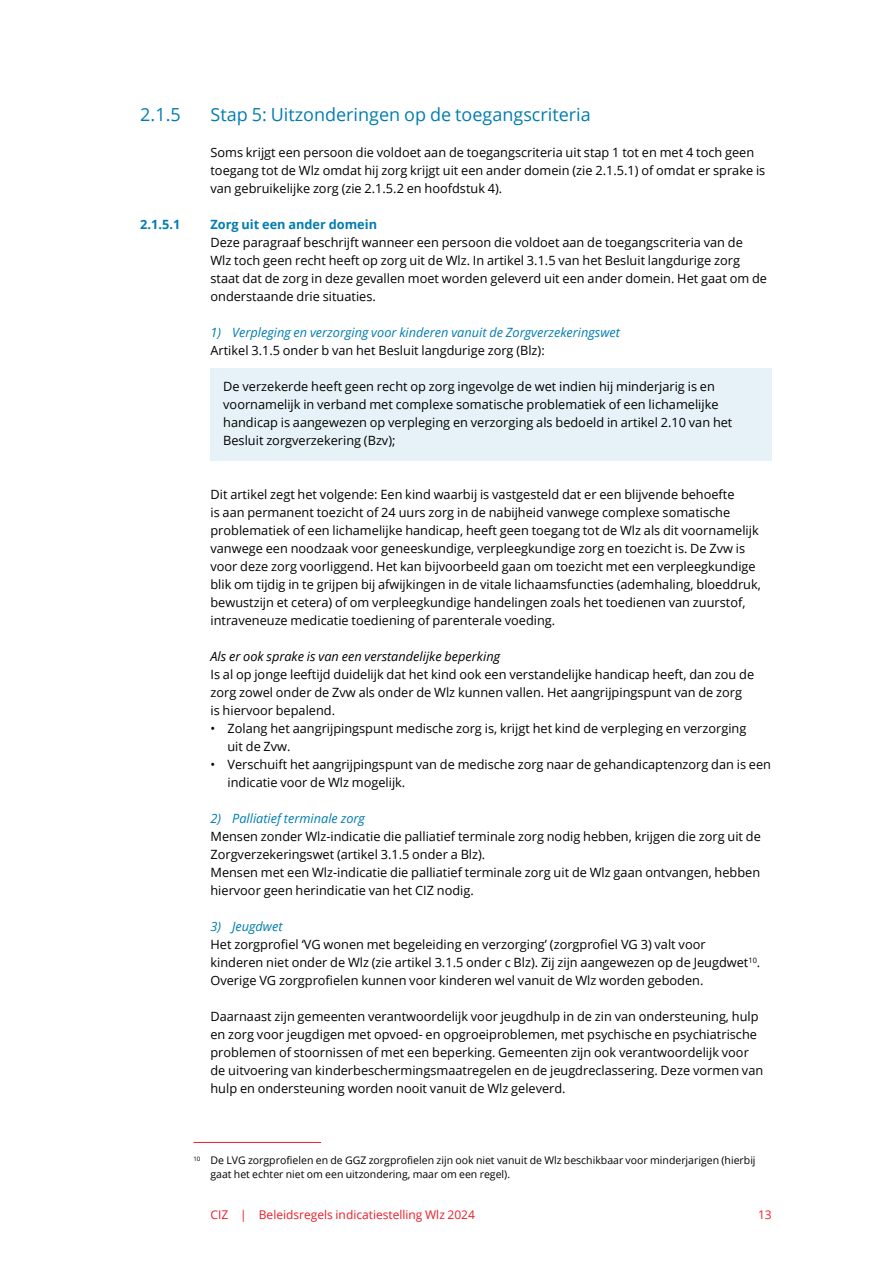
<style>
.page{position:relative;width:893px;height:1263px;background:#fff}
.page>*{position:absolute;margin:0;border:0;box-sizing:border-box;transform-origin:0 0}
.H4_Alineakop{font:18px "Open Sans";color:#007db0}
.P_Broodtekst_wit_ervoor{font:12.75px/18px "Open Sans";color:#000}
.P_Broodtekst{font:12.75px/18px "Open Sans";color:#000}
.P_Kadertekst_brood{font:12.75px/18px "Open Sans";color:#000}
.H6_Tussenkop{font:italic 12.75px "Open Sans";color:#007db0}
.H6_Tussenkop_zwart{font:italic 12.75px "Open Sans";color:#000}
.H5_Subalineakop{font:700 12.75px "Open Sans";color:#007db0}
.t1{font:12px "Open Sans";color:#ed1c29}
.P_Broodtekst-2{font:10.5px/13.5px "Open Sans";color:#000}
</style>
<div class="page">
<div style="left:210px;top:369px;width:562px;height:92px;background:#e6f2f7"></div>
<hr style="left:193px;top:1142px;width:128px;height:1px;background:#ed1c29">
<h4 class="H4_Alineakop" style="left:140px;top:102px;width:42px">2.1.5</h4>
<h4 class="H4_Alineakop" style="left:210px;top:102px;width:382px">Stap 5: Uitzonderingen op de toegangscriteria</h4>
<p class="P_Broodtekst" style="left:210px;top:143px;width:556px">Soms krijgt een persoon die voldoet aan de toegangscriteria uit stap 1 tot en met 4 toch geen toegang tot de Wlz omdat hij zorg krijgt uit een ander domein (zie 2.1.5.1) of omdat er sprake is van gebruikelijke zorg (zie 2.1.5.2 en hoofdstuk 4).</p>
<h5 class="H5_Subalineakop" style="left:140px;top:215px;width:42px">2.1.5.1</h5>
<h5 class="H5_Subalineakop" style="left:210px;top:215px;width:168px">Zorg uit een ander domein</h5>
<p class="P_Broodtekst" style="left:210px;top:233px;width:558px">Deze paragraaf beschrijft wanneer een persoon die voldoet aan de toegangscriteria van de Wlz toch geen recht heeft op zorg uit de Wlz. In artikel 3.1.5 van het Besluit langdurige zorg staat dat de zorg in deze gevallen moet worden geleverd uit een ander domein. Het gaat om de onderstaande drie situaties.</p>
<h6 class="H6_Tussenkop" style="left:210px;top:324px;width:411px">1) Verpleging en verzorging voor kinderen vanuit de Zorgverzekeringswet</h6>
<p class="P_Broodtekst" style="left:210px;top:341px;width:336px">Artikel 3.1.5 onder b van het Besluit langdurige zorg (Blz):</p>
<p class="P_Kadertekst_brood" style="left:223px;top:377px;width:511px">De verzekerde heeft geen recht op zorg ingevolge de wet indien hij minderjarig is en voornamelijk in verband met complexe somatische problematiek of een lichamelijke handicap is aangewezen op verpleging en verzorging als bedoeld in artikel 2.10 van het Besluit zorgverzekering (Bzv);</p>
<p class="P_Broodtekst_wit_ervoor" style="left:210px;top:485px;width:552px">Dit artikel zegt het volgende: Een kind waarbij is vastgesteld dat er een blijvende behoefte<br>is aan permanent toezicht of 24 uurs zorg in de nabijheid vanwege complexe somatische problematiek of een lichamelijke handicap, heeft geen toegang tot de Wlz als dit voornamelijk vanwege een noodzaak voor geneeskundige, verpleegkundige zorg en toezicht is. De Zvw is voor deze zorg voorliggend. Het kan bijvoorbeeld gaan om toezicht met een verpleegkundige blik om tijdig in te grijpen bij afwijkingen in de vitale lichaamsfuncties (ademhaling, bloeddruk, bewustzijn et cetera) of om verpleegkundige handelingen zoals het toedienen van zuurstof, intraveneuze medicatie toediening of parenterale voeding.</p>
<h6 class="H6_Tussenkop_zwart" style="left:210px;top:648px;width:291px">Als er ook sprake is van een verstandelijke beperking</h6>
<p class="P_Broodtekst" style="left:210px;top:665px;width:545px">Is al op jonge leeftijd duidelijk dat het kind ook een verstandelijke handicap heeft, dan zou de zorg zowel onder de Zvw als onder de Wlz kunnen vallen. Het aangrijpingspunt van de zorg is hiervoor bepalend.</p>
<p class="P_Broodtekst_wit_ervoor" style="left:227px;top:719px;width:520px;text-indent:-17px">• Zolang het aangrijpingspunt medische zorg is, krijgt het kind de verpleging en verzorging uit de Zvw.</p>
<p class="P_Broodtekst_wit_ervoor" style="left:227px;top:755px;width:545px;text-indent:-17px">• Verschuift het aangrijpingspunt van de medische zorg naar de gehandicaptenzorg dan is een indicatie voor de Wlz mogelijk.</p>
<h6 class="H6_Tussenkop" style="left:210px;top:810px;width:156px">2) Palliatief terminale zorg</h6>
<p class="P_Broodtekst" style="left:210px;top:827px;width:552px">Mensen zonder Wlz-indicatie die palliatief terminale zorg nodig hebben, krijgen die zorg uit de<br>Zorgverzekeringswet (artikel 3.1.5 onder a Blz).</p>
<p class="P_Broodtekst" style="left:210px;top:863px;width:551px">Mensen met een Wlz-indicatie die palliatief terminale zorg uit de Wlz gaan ontvangen, hebben hiervoor geen herindicatie van het CIZ nodig.</p>
<h6 class="H6_Tussenkop" style="left:210px;top:918px;width:74px">3) Jeugdwet</h6>
<p class="P_Broodtekst" style="left:210px;top:935px;width:551px">Het zorgprofiel ‘VG wonen met begeleiding en verzorging’ (zorgprofiel VG 3) valt voor kinderen niet onder de Wlz (zie artikel 3.1.5 onder c Blz). Zij zijn aangewezen op de Jeugdwet<sup>10</sup>.<br>Overige VG zorgprofielen kunnen voor kinderen wel vanuit de Wlz worden geboden.</p>
<p class="P_Broodtekst_wit_ervoor" style="left:210px;top:1007px;width:554px">Daarnaast zijn gemeenten verantwoordelijk voor jeugdhulp in de zin van ondersteuning, hulp en zorg voor jeugdigen met opvoed- en opgroeiproblemen, met psychische en psychiatrische problemen of stoornissen of met een beperking. Gemeenten zijn ook verantwoordelijk voor de uitvoering van kinderbeschermingsmaatregelen en de jeugdreclassering. Deze vormen van hulp en ondersteuning worden nooit vanuit de Wlz geleverd.</p>
<p class="P_Broodtekst-2" style="left:210px;top:1153px;width:547px;text-indent:-17px"><sup>10</sup> De LVG zorgprofielen en de GGZ zorgprofielen zijn ook niet vanuit de Wlz beschikbaar voor minderjarigen (hierbij gaat het echter niet om een uitzondering, maar om een regel).</p>
<p class="t1" style="left:210px;top:1206px;width:266px">CIZ | Beleidsregels indicatiestelling Wlz 2024</p>
<p class="t1" style="left:758px;top:1206px;width:15px">13</p>
</div>
